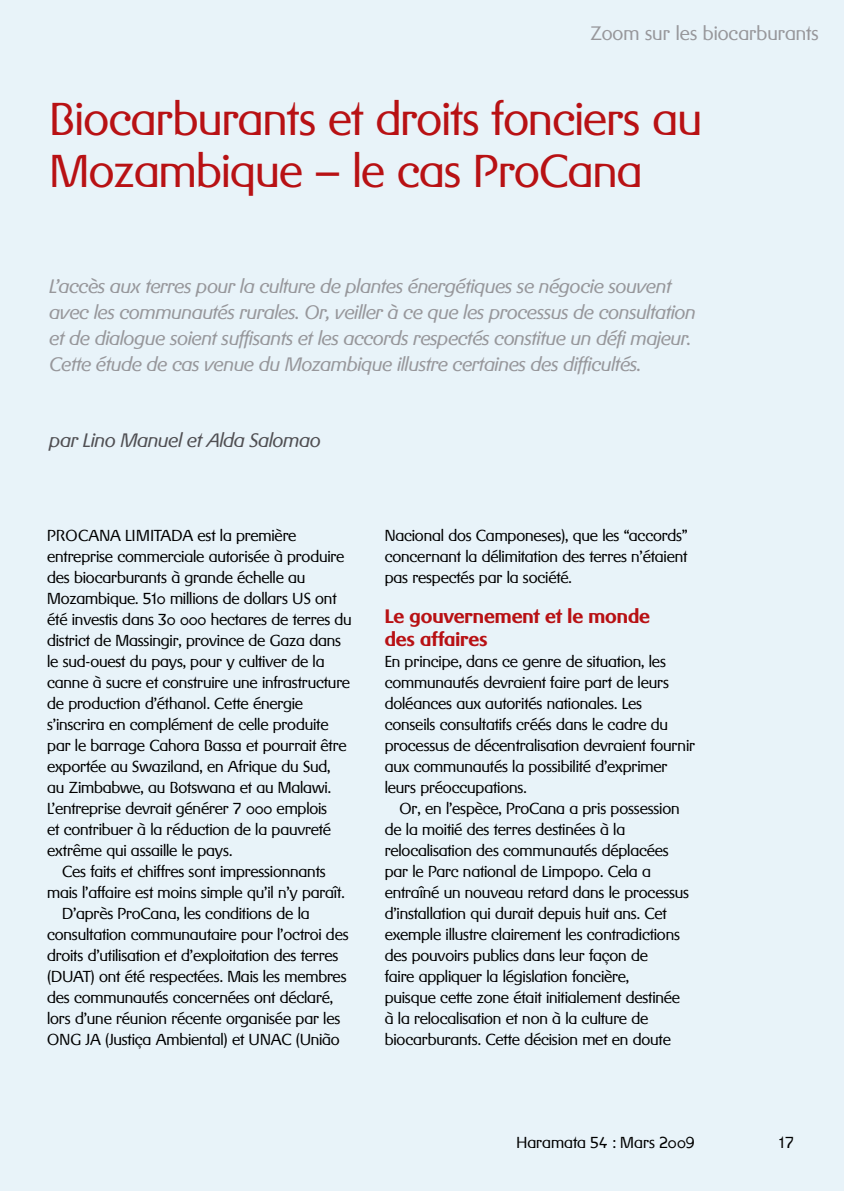
<style>
.page{position:relative;width:844px;height:1191px;background:#fff}
.page>*{position:absolute;margin:0;border:0;box-sizing:border-box;transform-origin:0 0}
.t1{font:300 45.5px/52.5px "Gerstner BQ";letter-spacing:-.015em;color:#b81114}
.t2{font:italic 300 19.25px/26.2px "Gerstner BQ";letter-spacing:-.01em;color:#97979b}
.t3{font:500 19.25px/22.8px "Gerstner BQ";letter-spacing:-.005em;color:#b81114}
.t4{font:italic 300 19.25px "Gerstner BQ";letter-spacing:-.01em;color:#504f53}
.t5{font:300 19.25px "Gerstner BQ";letter-spacing:.005em;color:#97979b}
.t6{font:300 15.75px/21px "Gerstner BQ";letter-spacing:-.01em;color:#000}
</style>
<div class="page">
<div style="left:0;top:0;width:843px;height:1191px;background:#e8f3f9"></div>
<p class="t5" style="left:590px;top:21px;width:230px">Zoom sur les biocarburants</p>
<h1 class="t1" style="left:50px;top:93px;width:653px">Biocarburants et droits fonciers au<br>Mozambique – le cas ProCana</h1>
<p class="t2" style="left:50px;top:273px;width:648px">L’accès aux terres pour la culture de plantes énergétiques se négocie souvent avec les communautés rurales. Or, veiller à ce que les processus de consultation et de dialogue soient suffisants et les accords respectés constitue un défi majeur.<br>Cette étude de cas venue du Mozambique illustre certaines des difficultés.</p>
<p class="t4" style="left:50px;top:428px;width:273px">par Lino Manuel et Alda Salomao</p>
<p class="t6" style="left:47px;top:524px;width:54px">ProCana</p>
<p class="t6" style="left:125px;top:524px;width:17px">Limitada</p>
<p class="t6" style="left:197px;top:524px;width:100px">est la première</p>
<p class="t6" style="left:47px;top:545px;width:298px">entreprise commerciale autorisée à produire</p>
<p class="t6" style="left:47px;top:566px;width:260px">des biocarburants à grande échelle au</p>
<p class="t6" style="left:47px;top:587px;width:291px">Mozambique. 510 millions de dollars US ont</p>
<p class="t6" style="left:47px;top:608px;width:306px">été investis dans 30 000 hectares de terres du</p>
<p class="t6" style="left:47px;top:629px;width:295px">district de Massingir, province de Gaza dans</p>
<p class="t6" style="left:47px;top:650px;width:279px">le sud-ouest du pays, pour y cultiver de la</p>
<p class="t6" style="left:47px;top:671px;width:304px">canne à sucre et construire une infrastructure</p>
<p class="t6" style="left:47px;top:692px;width:257px">de production d’éthanol. Cette énergie</p>
<p class="t6" style="left:47px;top:713px;width:283px">s’inscrira en complément de celle produite</p>
<p class="t6" style="left:47px;top:734px;width:301px">par le barrage Cahora Bassa et pourrait être</p>
<p class="t6" style="left:47px;top:755px;width:285px">exportée au Swaziland, en Afrique du Sud,</p>
<p class="t6" style="left:47px;top:776px;width:285px">au Zimbabwe, au Botswana et au Malawi.</p>
<p class="t6" style="left:47px;top:797px;width:281px">L’entreprise devrait générer 7 000 emplois</p>
<p class="t6" style="left:47px;top:818px;width:285px">et contribuer à la réduction de la pauvreté</p>
<p class="t6" style="left:47px;top:839px;width:187px">extrême qui assaille le pays.</p>
<p class="t6" style="left:62px;top:860px;width:265px">Ces faits et chiffres sont impressionnants</p>
<p class="t6" style="left:47px;top:881px;width:299px">mais l’affaire est moins simple qu’il n’y paraît.</p>
<p class="t6" style="left:62px;top:902px;width:249px">D’après ProCana, les conditions de la</p>
<p class="t6" style="left:47px;top:923px;width:303px">consultation communautaire pour l’octroi des</p>
<p class="t6" style="left:47px;top:944px;width:292px">droits d’utilisation et d’exploitation des terres</p>
<p class="t6" style="left:47px;top:965px;width:301px">(DUAT) ont été respectées. Mais les membres</p>
<p class="t6" style="left:47px;top:986px;width:287px">des communautés concernées ont déclaré,</p>
<p class="t6" style="left:47px;top:1007px;width:294px">lors d’une réunion récente organisée par les</p>
<p class="t6" style="left:47px;top:1028px;width:294px">ONG JA (Justiça Ambiental) et UNAC (União</p>
<p class="t6" style="left:384px;top:524px;width:304px;text-align:justify">Nacional dos Camponeses), que les “accords” concernant la délimitation des terres n’étaient pas respectés par la société.</p>
<p class="t3" style="left:384px;top:604px;width:267px">Le gouvernement et le monde des affaires</p>
<p class="t6" style="left:384px;top:650px;width:312px">En principe, dans ce genre de situation, les communautés devraient faire part de leurs doléances aux autorités nationales. Les conseils consultatifs créés dans le cadre du processus de décentralisation devraient fournir aux communautés la possibilité d’exprimer leurs préoccupations.</p>
<p class="t6" style="left:384px;top:797px;width:306px;text-indent:15px">Or, en l’espèce, ProCana a pris possession de la moitié des terres destinées à la relocalisation des communautés déplacées par le Parc national de Limpopo. Cela a entraîné un nouveau retard dans le processus d’installation qui durait depuis huit ans. Cet exemple illustre clairement les contradictions des pouvoirs publics dans leur façon de<br>faire appliquer la législation foncière,<br>puisque cette zone était initialement destinée à la relocalisation et non à la culture de biocarburants. Cette décision met en doute</p>
<p class="t6" style="left:516px;top:1131px;width:180px">Haramata 54 : Mars 2009</p>
<p class="t6" style="left:777px;top:1132px;width:18px">17</p>
</div>
